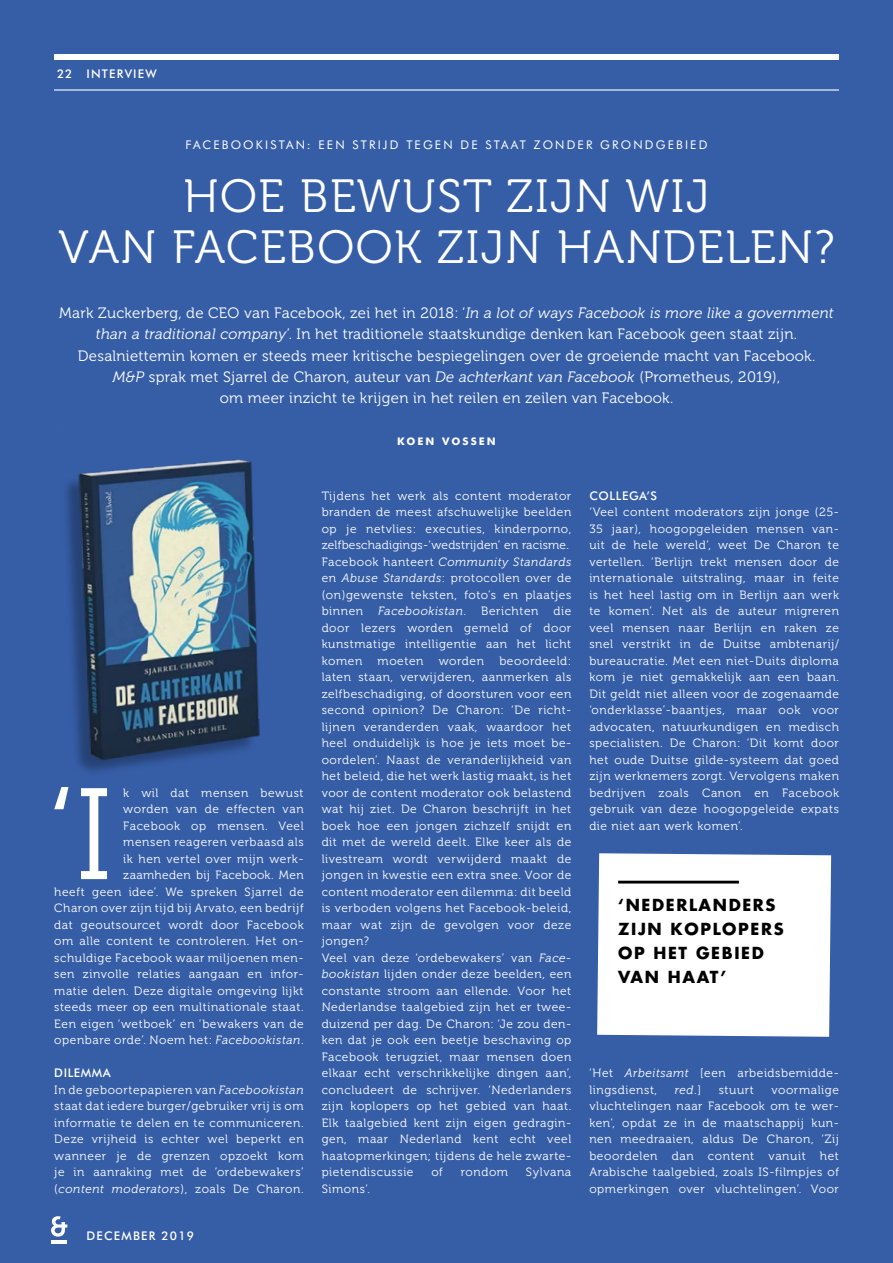
<style>
.page{position:relative;width:893px;height:1263px;background:#365ea7}
.page>*{position:absolute;margin:0;border:0;box-sizing:border-box;transform-origin:0 0}
.t1{font:129.3px "Museo 300";color:#fff}
.t2{font:46.5px/51px "Museo 300";letter-spacing:.035em;color:#fff;text-align:center}
.t3{font:700 16.2px/24.3px "Futura Std";letter-spacing:.1em;color:#000}
.t4{font:15px/21px "Museo 300";letter-spacing:.02em;color:#fff;text-align:center}
.t5{font:12px/16.5px "Museo 300";letter-spacing:.05em;color:#fff;text-align:justify}
.t6{font:12px "Futura BT";letter-spacing:.18em;color:#fff}
.t7{font:500 12px "Futura BT";letter-spacing:.1em;color:#fff}
.t8{font:500 12px "Futura BT";letter-spacing:.05em;color:#fff}
.t9{font:italic 12px "Museo 300";color:#fff}
.t10{font:700 10.5px "Futura BT";letter-spacing:.2em;color:#fff}
.s1{font-style:italic}
.s2{font-style:normal}
</style>
<div class="page">
<div style="left:61px;top:462px;width:196px;height:315px;background:#000;opacity:.29"></div>
<img style="left:0;top:452px;width:361px;height:315px">
<div style="left:54px;top:54px;width:785px;height:6px;background:#fff"></div>
<hr style="left:54px;top:89px;width:785px;height:2px;background:#fff">
<hr style="left:51px;top:1241px;width:15px;height:3px;background:#fff">
<svg style="left:51px;top:1216px;width:16px;height:20px"></svg>
<svg style="left:597px;top:853px;width:234px;height:184px"></svg>
<hr style="left:618px;top:881px;width:121px;height:2px;background:#000">
<p class="t7" style="left:57px;top:67px;width:17px">22</p>
<p class="t7" style="left:86px;top:67px;width:72px">INTERVIEW</p>
<p class="t6" style="left:185px;top:137px;width:523px">FACEBOOKISTAN: EEN STRIJD TEGEN DE STAAT ZONDER GRONDGEBIED</p>
<h2 class="t2" style="left:58px;top:171px;width:778px">HOE BEWUST ZIJN WIJ<br>VAN FACEBOOK ZIJN HANDELEN?</h2>
<p class="t4" style="left:59px;top:303px;width:776px">Mark Zuckerberg, de CEO van Facebook, zei het in 2018: ‘<span class="s1">In a lot of ways Facebook is more like a government than a traditional company</span>’. In het traditionele staatskundige denken kan Facebook geen staat zijn.<br>Desalniettemin komen er steeds meer kritische bespiegelingen over de groeiende macht van Facebook.<br><span class="s1">M&amp;P</span> sprak met Sjarrel de Charon, auteur van <span class="s1">De achterkant van Facebook</span> (Prometheus, 2019),<br>om meer inzicht te krijgen in het reilen en zeilen van Facebook.</p>
<p class="t10" style="left:397px;top:434px;width:100px">KOEN VOSSEN</p>
<h1 class="t1" style="left:48px;top:765px;width:67px">‘I</h1>
<p class="t5" style="left:54px;top:784px;width:251px;text-align:right">k wil dat mensen bewust<br>worden van de effecten van<br>Facebook op mensen. Veel<br>mensen reageren verbaasd als<br>ik hen vertel over mijn werk&shy;zaamheden bij Facebook. Men<br>heeft geen idee’. We spreken Sjarrel de Charon over zijn tijd bij Arvato, een bedrijf dat geoutsourcet wordt door Facebook om alle content te controleren. Het on&shy;schuldige Facebook waar miljoenen men&shy;sen zinvolle relaties aangaan en infor&shy;matie delen. Deze digitale omgeving lijkt steeds meer op een multinationale staat.<br>Een eigen ‘wetboek’ en ‘bewakers van de openbare orde’. Noem het: <span class="s1">Facebookistan</span>.</p>
<p class="t8" style="left:54px;top:1065px;width:58px">DILEMMA</p>
<p class="t5" style="left:54px;top:1081px;width:251px">In de geboortepapieren van <span class="s1">Facebookistan </span>staat dat iedere burger/gebruiker vrij is om informatie te delen en te communiceren.<br>Deze vrijheid is echter wel beperkt en wanneer je de grenzen opzoekt kom je in aanraking met de ‘ordebewakers’ (<span class="s1">content moderators</span>), zoals De Charon.</p>
<p class="t7" style="left:86px;top:1228px;width:109px">DECEMBER 2019</p>
<p class="t5" style="left:322px;top:487px;width:251px;text-align:left">Tijdens het werk als content moderator branden de meest afschuwelijke beelden op je netvlies: executies, kinderporno, zelfbeschadigings-‘wedstrijden’ en racisme.<br>Facebook hanteert <span class="s1">Community Standards </span>en <span class="s1">Abuse Standards</span>: protocollen over de (on)gewenste teksten, foto’s en plaatjes binnen <span class="s1">Facebookistan</span>. Berichten die door lezers worden gemeld of door kunstmatige intelligentie aan het licht komen</p>
<p class="t5" style="left:322px;top:652px;width:251px;text-align:left;text-indent:178px">beoordeeld: laten staan, verwijderen, aanmerken als zelfbeschadiging, of doorsturen voor een second opinion? De Charon: ‘De richt&shy;lijnen veranderden vaak, waardoor het heel onduidelijk is hoe je iets moet be&shy;oordelen’. Naast de veranderlijkheid van het beleid, die het werk lastig maakt, is het voor de content moderator ook belastend wat hij ziet. De Charon beschrijft in het boek hoe een jongen zichzelf snijdt en dit met de wereld deelt. Elke keer als de livestream wordt verwijderd maakt de jongen in kwestie een extra snee. Voor de content moderator een dilemma: dit beeld is verboden volgens het Facebook-beleid, maar wat zijn de gevolgen voor deze jongen?<br>Veel van deze ‘ordebewakers’ van <span class="s1">Face&shy;bookistan</span> lijden onder deze beelden, een constante stroom aan ellende. Voor het Nederlandse taalgebied zijn het er twee&shy;duizend per dag. De Charon: ‘Je zou den&shy;ken dat je ook een beetje beschaving op Facebook terugziet, maar mensen doen elkaar echt verschrikkelijke dingen aan’, concludeert de schrijver. ‘Nederlanders zijn koplopers op het gebied van haat.<br>Elk taalgebied kent zijn eigen gedragin&shy;gen, maar Nederland kent echt veel haatopmerkingen; tijdens de hele zwarte&shy;pietendiscussie</p>
<p class="t5" style="left:378px;top:652px;width:47px">moeten</p>
<p class="t5" style="left:439px;top:652px;width:47px">worden</p>
<p class="t5" style="left:431px;top:1164px;width:13px">of</p>
<p class="t5" style="left:461px;top:1164px;width:49px">rondom</p>
<p class="t5" style="left:526px;top:1164px;width:47px">Sylvana</p>
<p class="t5" style="left:322px;top:1180px;width:50px">Simons’.</p>
<p class="t8" style="left:589px;top:488px;width:69px">COLLEGA’S</p>
<p class="t5" style="left:589px;top:504px;width:251px">‘Veel content moderators zijn jonge (25- 35 jaar), hoogopgeleiden mensen van&shy;uit de hele wereld’, weet De Charon te vertellen. ‘Berlijn trekt mensen door de internationale uitstraling, maar in feite is het heel lastig om in Berlijn aan werk te komen’. Net als de auteur migreren veel mensen naar Berlijn en raken ze snel verstrikt in de Duitse ambtenarij/ bureaucratie. Met een niet-Duits diploma kom je niet gemakkelijk aan een baan.<br>Dit geldt niet alleen voor de zogenaamde ‘onderklasse’-baantjes, maar ook voor advocaten, natuurkundigen en medisch specialisten. De Charon: ‘Dit komt door het oude Duitse gilde-systeem dat goed zijn werknemers zorgt. Vervolgens maken bedrijven zoals Canon en Facebook gebruik van deze hoogopgeleide expats die niet aan werk komen’.</p>
<h3 class="t3" style="left:618px;top:892px;width:167px">‘NEDERLANDERS<br>ZIJN KOPLOPERS<br>OP HET GEBIED<br>VAN HAAT’</h3>
<p class="t5" style="left:589px;top:1065px;width:251px">‘Het <span class="s1">Arbeitsamt</span> [een arbeidsbemidde&shy;lingsdienst,</p>
<p class="t9" style="left:675px;top:1083px;width:28px">red<span class="s2">.]</span></p>
<p class="t5" style="left:719px;top:1081px;width:37px">stuurt</p>
<p class="t5" style="left:589px;top:1081px;width:251px;text-indent:182px">voormalige vluchtelingen naar Facebook om te wer&shy;ken’, opdat ze in de maatschappij kun&shy;nen meedraaien, aldus De Charon, ‘Zij beoordelen dan content vanuit het Arabische taalgebied, zoals IS-filmpjes of opmerkingen over vluchtelingen’. Voor</p>
</div>
